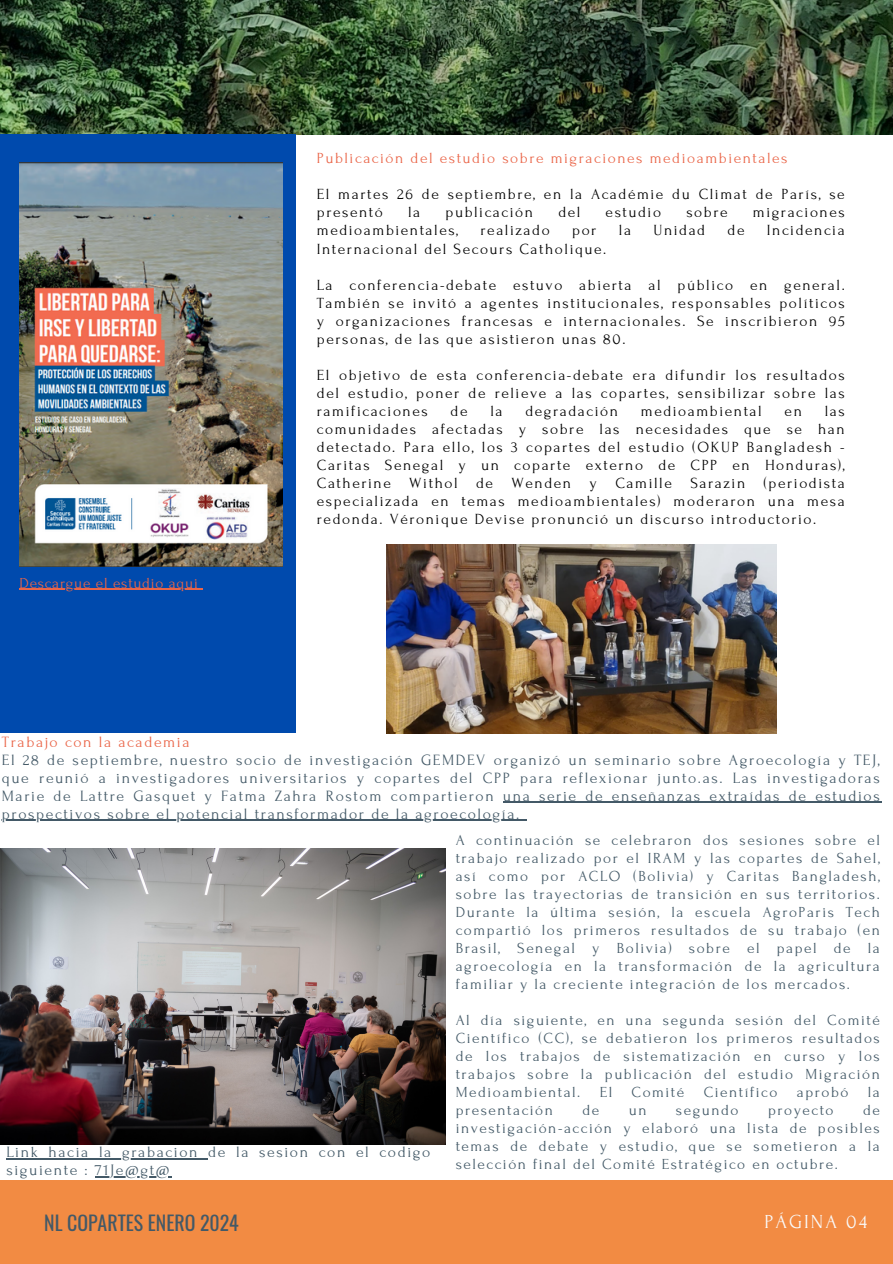
<style>
.page{position:relative;width:893px;height:1264px;background:#fff}
.page>*{position:absolute;margin:0;border:0;box-sizing:border-box;transform-origin:0 0}
.t1{font:19.8px "Oswald";color:#435967}
.t2{font:19.8px "Forum";letter-spacing:.1em;color:#fafafa}
.t3{font:15.75px/18px "Forum";letter-spacing:.1em;color:#435967;text-align:justify}
.t4{font:15.75px "Forum";letter-spacing:.1em;color:#ea6548}
.t5{font:15.45px/18px "Forum";letter-spacing:.1em;color:#000;text-align:justify}
.t6{font:15.45px "Forum";letter-spacing:.1em;color:#ea6548}
.t7{font:15.3px/18px "Forum";letter-spacing:.1em;color:#435967;text-align:justify}
.t8{font:15.3px "Forum";letter-spacing:.05em;color:#ea6548}
</style>
<div class="page">
<div style="left:0;top:1180px;width:892px;height:83px;background:#f28b43"></div>
<img style="left:0;top:0;width:892px;height:134px">
<div style="left:0;top:135px;width:295px;height:597px;background:#004aad"></div>
<img style="left:19px;top:162px;width:264px;height:404px">
<img style="left:386px;top:544px;width:390px;height:189px">
<img style="left:1px;top:848px;width:444px;height:296px">
<hr style="left:503px;top:801px;width:378px;height:1px;background:#435967">
<hr style="left:2px;top:819px;width:519px;height:1px;background:#435967">
<hr style="left:19px;top:589px;width:179px;height:1px;background:#ea6548">
<hr style="left:6px;top:1158px;width:202px;height:1px;background:#435967">
<hr style="left:95px;top:1176px;width:76px;height:1px;background:#435967">
<p class="t8" style="left:19px;top:574px;width:180px">Descargue el estudio aqui</p>
<p class="t6" style="left:317px;top:150px;width:472px">Publicación del estudio sobre migraciones medioambientales</p>
<p class="t5" style="left:317px;top:186px;width:529px">El martes 26 de septiembre, en la Académie du Climat de París, se presentó</p>
<p class="t5" style="left:408px;top:204px;width:14px">la</p>
<p class="t5" style="left:445px;top:204px;width:89px">publicación</p>
<p class="t5" style="left:558px;top:204px;width:24px">del</p>
<p class="t5" style="left:605px;top:204px;width:57px">estudio</p>
<p class="t5" style="left:686px;top:204px;width:43px">sobre</p>
<p class="t5" style="left:752px;top:204px;width:93px">migraciones</p>
<p class="t5" style="left:317px;top:222px;width:143px">medioambientales,</p>
<p class="t5" style="left:480px;top:222px;width:71px">realizado</p>
<p class="t5" style="left:572px;top:222px;width:26px">por</p>
<p class="t5" style="left:619px;top:222px;width:14px">la</p>
<p class="t5" style="left:653px;top:222px;width:53px">Unidad</p>
<p class="t5" style="left:727px;top:222px;width:18px">de</p>
<p class="t5" style="left:767px;top:222px;width:79px">Incidencia</p>
<p class="t5" style="left:317px;top:240px;width:291px">Internacional del Secours Catholique.</p>
<p class="t5" style="left:317px;top:276px;width:529px">La conferencia-debate estuvo abierta al público en general.<br>También se invitó a agentes institucionales, responsables políticos y organizaciones francesas e internacionales. Se inscribieron 95 personas, de las que asistieron unas 80.</p>
<p class="t5" style="left:317px;top:366px;width:529px">El objetivo de esta conferencia-debate era difundir los resultados del estudio, poner de relieve a las copartes, sensibilizar sobre las ramificaciones</p>
<p class="t5" style="left:317px;top:402px;width:529px;text-indent:508px">las comunidades afectadas y sobre las necesidades que se han detectado. Para ello, los 3 copartes del estudio (OKUP Bangladesh - Caritas Senegal y un coparte externo de CPP en Honduras), Catherine Withol de Wenden y Camille Sarazin (periodista especializada en temas medioambientales) moderaron una mesa redonda. Véronique Devise pronunció un discurso introductorio.</p>
<p class="t5" style="left:450px;top:402px;width:18px">de</p>
<p class="t5" style="left:490px;top:402px;width:14px">la</p>
<p class="t5" style="left:525px;top:402px;width:94px">degradación</p>
<p class="t5" style="left:640px;top:402px;width:122px">medioambiental</p>
<p class="t5" style="left:784px;top:402px;width:19px">en</p>
<p class="t4" style="left:2px;top:733px;width:189px">Trabajo con la academia</p>
<p class="t3" style="left:2px;top:750px;width:879px">El 28 de septiembre, nuestro socio de investigación GEMDEV organizó un seminario sobre Agroecología y TEJ, que reunió a investigadores universitarios y copartes del CPP para reflexionar junto.as. Las investigadoras Marie de Lattre Gasquet y Fatma Zahra Rostom compartieron una serie de enseñanzas extraídas de estudios</p>
<p class="t3" style="left:2px;top:804px;width:519px">prospectivos sobre el potencial transformador de la agroecología.</p>
<p class="t3" style="left:6px;top:1143px;width:425px">Link hacia la grabacion de la sesion con el codigo siguiente :</p>
<h1 class="t3" style="left:95px;top:1161px;width:76px">71Je@gt@</h1>
<p class="t7" style="left:455px;top:831px;width:425px">A continuación se celebraron dos sesiones sobre el trabajo realizado por el IRAM y las copartes de Sahel, así como por ACLO (Bolivia) y Caritas Bangladesh, sobre las trayectorias de transición en sus territorios.<br>Durante la última sesión, la escuela AgroParis Tech compartió los primeros resultados de su trabajo (en Brasil, Senegal y Bolivia) sobre el papel de la agroecología en la transformación de la agricultura familiar y la creciente integración de los mercados.</p>
<p class="t7" style="left:455px;top:1011px;width:425px">Al día siguiente, en una segunda sesión del Comité Científico (CC), se debatieron los primeros resultados de los trabajos de sistematización en curso y los trabajos sobre la publicación del estudio Migración Medioambiental.</p>
<p class="t7" style="left:599px;top:1083px;width:14px">El</p>
<p class="t7" style="left:631px;top:1083px;width:54px">Comité</p>
<p class="t7" style="left:703px;top:1083px;width:75px">Científico</p>
<p class="t7" style="left:796px;top:1083px;width:53px">aprobó</p>
<p class="t7" style="left:867px;top:1083px;width:14px">la</p>
<p class="t7" style="left:455px;top:1101px;width:425px;text-indent:407px">de investigación-acción y elaboró una lista de posibles temas de debate y estudio, que se sometieron a la selección final del Comité Estratégico en octubre.</p>
<p class="t7" style="left:455px;top:1101px;width:99px">presentación</p>
<p class="t7" style="left:582px;top:1101px;width:18px">de</p>
<p class="t7" style="left:628px;top:1101px;width:19px">un</p>
<p class="t7" style="left:676px;top:1101px;width:64px">segundo</p>
<p class="t7" style="left:768px;top:1101px;width:67px">proyecto</p>
<p class="t1" style="left:44px;top:1206px;width:196px">NL COPARTES ENERO 2024</p>
<p class="t2" style="left:764px;top:1210px;width:104px">PÁGINA 04</p>
</div>
